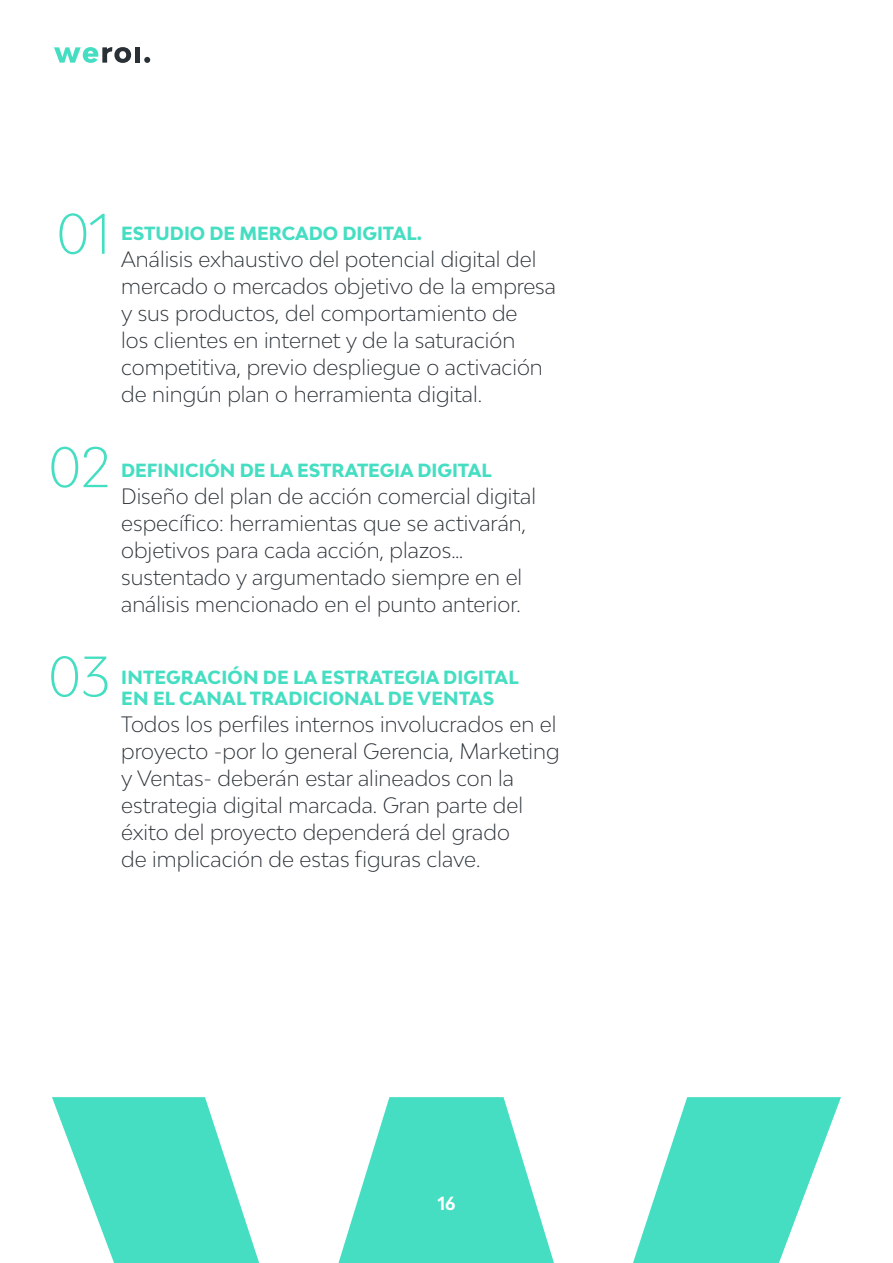
<style>
.page{position:relative;width:893px;height:1263px;background:#fff}
.page>*{position:absolute;margin:0;border:0;box-sizing:border-box;transform-origin:0 0}
.t1{font:300 54px "Bw Modelica";color:#45dec2}
.t2{font:300 21px/27px "Bw Modelica";color:#293036}
.t3{font:800 18px/21px "Bw Modelica";color:#45dec2}
.t4{font:700 18px "Bw Modelica";color:#fff}
</style>
<div class="page">
<svg style="left:54px;top:47px;width:77px;height:16px"></svg>
<div style="left:135px;top:47px;width:5px;height:16px;background:#293036"></div>
<svg style="left:144px;top:57px;width:6px;height:6px"></svg>
<svg style="left:52px;top:1097px;width:789px;height:166px;fill:#45dec2"></svg>
<p class="t1" style="left:57px;top:199px;width:55px">01</p>
<p class="t3" style="left:121px;top:222px;width:302px">ESTUDIO DE MERCADO DIGITAL.</p>
<p class="t2" style="left:121px;top:245px;width:436px">Análisis exhaustivo del potencial digital del mercado o mercados objetivo de la empresa y sus productos, del comportamiento de<br>los clientes en internet y de la saturación competitiva, previo despliegue o activación de ningún plan o herramienta digital.</p>
<p class="t1" style="left:49px;top:432px;width:63px">02</p>
<p class="t3" style="left:121px;top:459px;width:372px">DEFINICIÓN DE LA ESTRATEGIA DIGITAL</p>
<p class="t2" style="left:121px;top:482px;width:416px">Diseño del plan de acción comercial digital específico: herramientas que se activarán, objetivos para cada acción, plazos… sustentado y argumentado siempre en el análisis mencionado en el punto anterior.</p>
<p class="t1" style="left:48px;top:641px;width:63px">03</p>
<p class="t3" style="left:121px;top:666px;width:399px">INTEGRACIÓN DE LA ESTRATEGIA DIGITAL<br>EN EL CANAL TRADICIONAL DE VENTAS</p>
<p class="t2" style="left:121px;top:710px;width:440px">Todos los perfiles internos involucrados en el proyecto -por lo general Gerencia, Marketing y Ventas- deberán estar alineados con la estrategia digital marcada. Gran parte del éxito del proyecto dependerá del grado<br>de implicación de estas figuras clave.</p>
<p class="t4" style="left:437px;top:1191px;width:20px">16</p>
</div>
